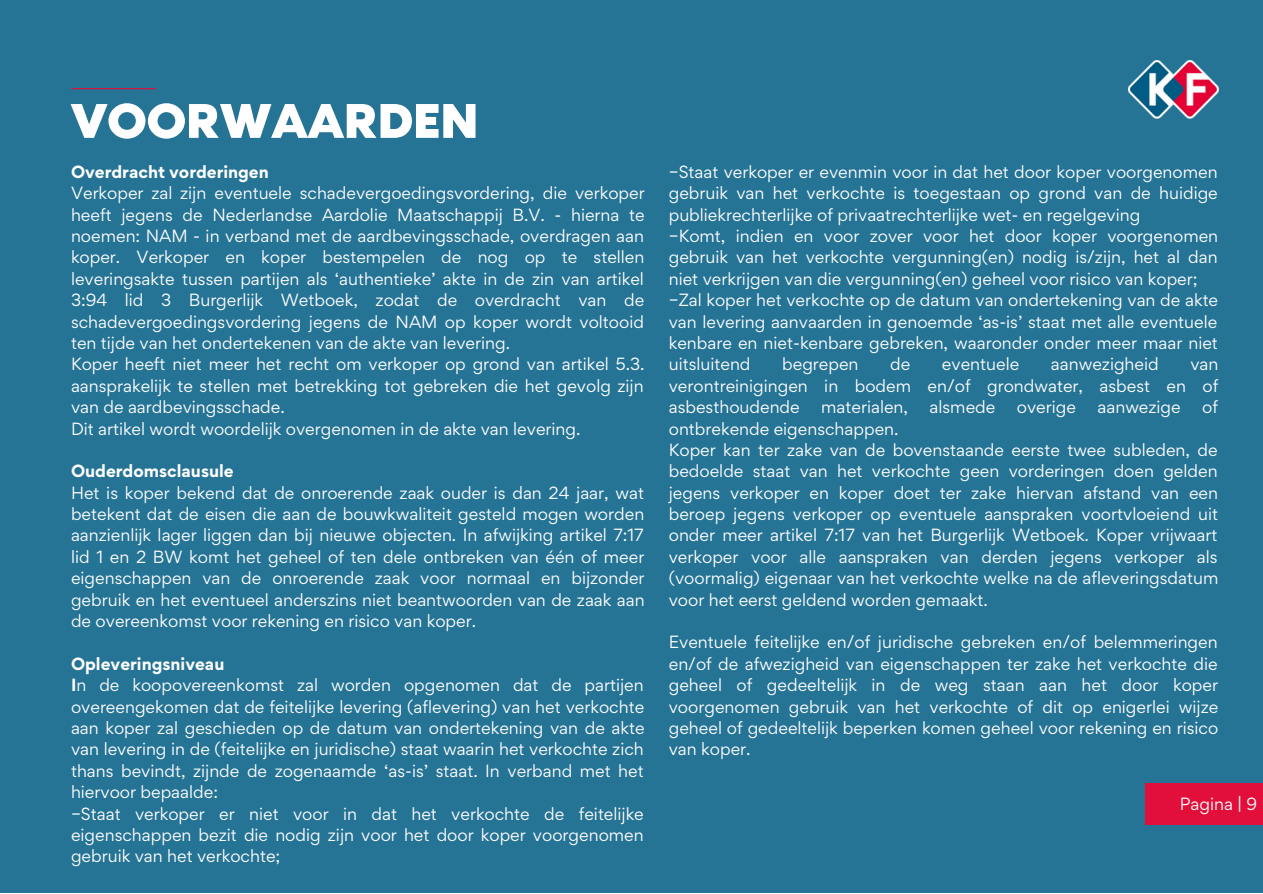
<style>
.page{position:relative;width:1263px;height:894px;background:#fff}
.page>*{position:absolute;margin:0;border:0;box-sizing:border-box;transform-origin:0 0}
.t1{font:61.35px "RTL Media Pro Medium";color:#fff}
.t2{font:15.75px/21.3px "Gordita";color:#fff}
.t3{font:700 15.75px "Gordita";color:#fff}
.s1{font-weight:700}
</style>
<div class="page">
<div style="left:0;top:0;width:1262px;height:891px;background:#257395"></div>
<img style="left:1128px;top:60px;width:90px;height:59px">
<hr style="left:72px;top:88px;width:84px;height:1px;background:#e10f3a">
<div style="left:1145px;top:782px;width:118px;height:42px;background:#e10f3a"></div>
<h1 class="t1" style="left:71px;top:94px;width:409px">VOORWAARDEN</h1>
<p class="t3" style="left:71px;top:161px;width:199px">Overdracht vorderingen</p>
<p class="t2" style="left:71px;top:182px;width:575px">Verkoper zal zijn eventuele schadevergoedingsvordering, die verkoper heeft jegens de Nederlandse Aardolie Maatschappij B.V. - hierna te noemen: NAM - in verband met de aardbevingsschade, overdragen aan koper. Verkoper en koper bestempelen de nog op te stellen leveringsakte tussen partijen als ‘authentieke’ akte in de zin van artikel 3:94 lid 3 Burgerlijk Wetboek, zodat de overdracht van de schadevergoedingsvordering jegens de NAM op koper wordt voltooid ten tijde van het ondertekenen van de akte van levering.<br>Koper heeft niet meer het recht om verkoper op grond van artikel 5.3. aansprakelijk te stellen met betrekking tot gebreken die het gevolg zijn van de aardbevingsschade.<br>Dit artikel wordt woordelijk overgenomen in de akte van levering.</p>
<p class="t3" style="left:71px;top:460px;width:164px">Ouderdomsclausule</p>
<p class="t2" style="left:71px;top:481px;width:575px;text-align:justify">Het is koper bekend dat de onroerende zaak ouder is dan 24 jaar, wat betekent dat de eisen die aan de bouwkwaliteit gesteld mogen worden aanzienlijk lager liggen dan bij nieuwe objecten. In afwijking artikel 7:17 lid 1 en 2 BW komt het geheel of ten dele ontbreken van één of meer eigenschappen van de onroerende zaak voor normaal en bijzonder gebruik en het eventueel anderszins niet beantwoorden van de zaak aan de overeenkomst voor rekening en risico van koper.</p>
<p class="t2" style="left:71px;top:652px;width:575px"><span class="s1">Opleveringsniveau<br>I</span>n de koopovereenkomst zal worden opgenomen dat de partijen overeengekomen dat de feitelijke levering (aflevering) van het verkochte aan koper zal geschieden op de datum van ondertekening van de akte van levering in de (feitelijke en juridische) staat waarin het verkochte zich thans bevindt, zijnde de zogenaamde ‘as-is’ staat. In verband met het hiervoor bepaalde:<br>−Staat verkoper er niet voor in dat het verkochte de feitelijke eigenschappen bezit die nodig zijn voor het door koper voorgenomen gebruik van het verkochte;</p>
<p class="t2" style="left:669px;top:161px;width:551px">−Staat verkoper er evenmin voor in dat het door koper voorgenomen gebruik van het verkochte is toegestaan op grond van de huidige publiekrechterlijke of privaatrechterlijke wet- en regelgeving<br>−Komt, indien en voor zover voor het door koper voorgenomen gebruik van het verkochte vergunning(en) nodig is/zijn, het al dan niet verkrijgen van die vergunning(en) geheel voor risico van koper; −Zal koper het verkochte op de datum van ondertekening van de akte van levering aanvaarden in genoemde ‘as-is’ staat met alle eventuele kenbare en niet-kenbare gebreken, waaronder onder meer maar niet uitsluitend</p>
<p class="t2" style="left:782px;top:353px;width:78px">begrepen</p>
<p class="t2" style="left:890px;top:353px;width:22px">de</p>
<p class="t2" style="left:942px;top:353px;width:79px">eventuele</p>
<p class="t2" style="left:1051px;top:353px;width:109px">aanwezigheid</p>
<p class="t2" style="left:669px;top:353px;width:551px;text-align:justify;text-indent:522px">van verontreinigingen in bodem en/of grondwater, asbest en of asbesthoudende</p>
<p class="t2" style="left:821px;top:396px;width:88px">materialen,</p>
<p class="t2" style="left:930px;top:396px;width:67px">alsmede</p>
<p class="t2" style="left:1017px;top:396px;width:61px">overige</p>
<p class="t2" style="left:1097px;top:396px;width:85px">aanwezige</p>
<p class="t2" style="left:1202px;top:396px;width:17px">of</p>
<p class="t2" style="left:669px;top:417px;width:551px">ontbrekende eigenschappen.<br>Koper kan ter zake van de bovenstaande eerste twee subleden, de bedoelde staat van het verkochte geen vorderingen doen gelden jegens verkoper en koper doet ter zake hiervan afstand van een beroep jegens verkoper op eventuele aanspraken voortvloeiend uit onder meer artikel 7:17 van het Burgerlijk Wetboek. Koper vrijwaart verkoper voor alle aanspraken van derden jegens verkoper als (voormalig) eigenaar van het verkochte welke na de afleveringsdatum voor het eerst geldend worden gemaakt.</p>
<p class="t2" style="left:669px;top:631px;width:551px;text-align:justify">Eventuele feitelijke en/of juridische gebreken en/of belemmeringen en/of de afwezigheid van eigenschappen ter zake het verkochte die geheel of gedeeltelijk in de weg staan aan het door koper voorgenomen gebruik van het verkochte of dit op enigerlei wijze geheel of gedeeltelijk beperken komen geheel voor rekening en risico van koper.</p>
<p class="t2" style="left:1180px;top:792px;width:79px">Pagina | 9</p>
</div>
